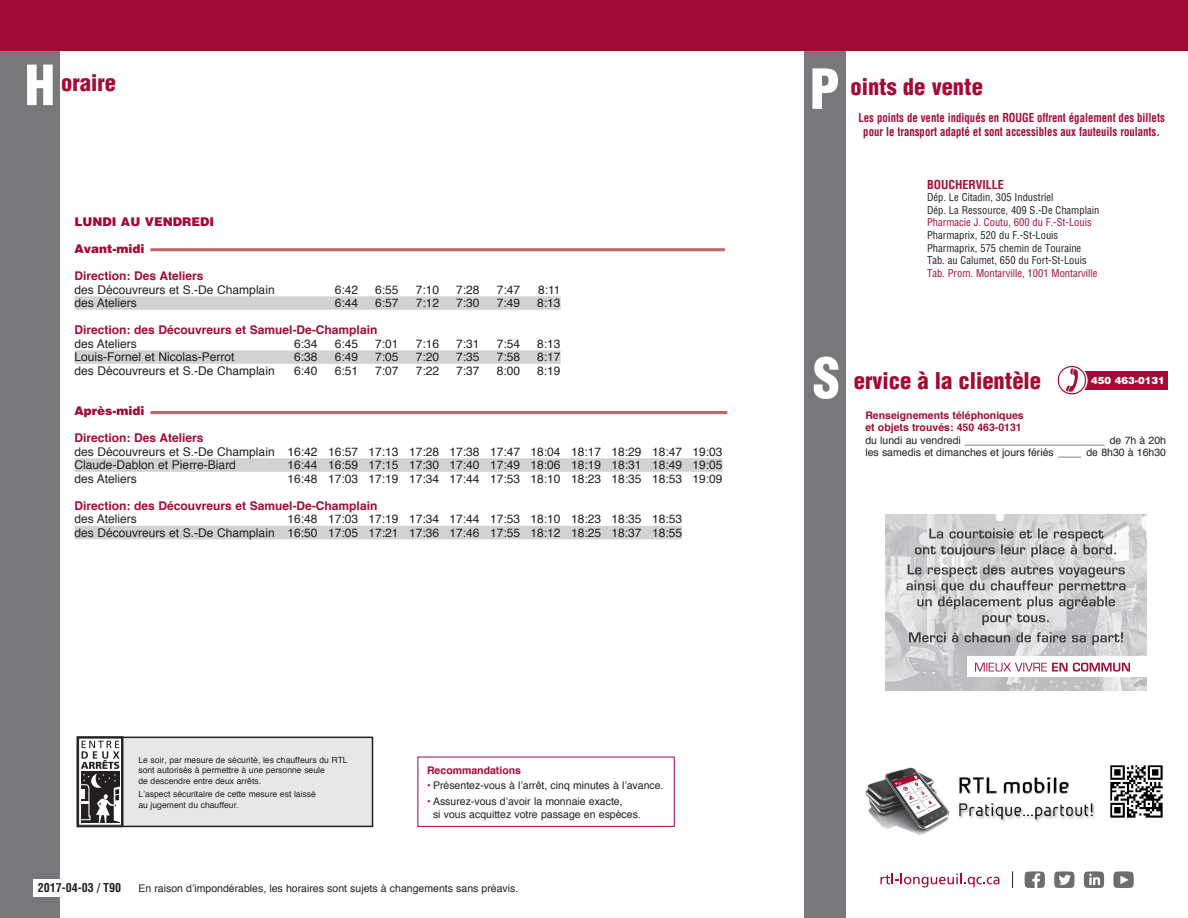
<style>
.page{position:relative;width:1188px;height:918px;background:#fff}
.page>*{position:absolute;margin:0;border:0;box-sizing:border-box;transform-origin:0 0}
.t1{font:900 condensed 54px "Helvetica LT Std";color:#fff}
.t2{font:900 condensed 22.5px "Helvetica LT Std";color:#a30a34}
.Horaire{font:12px "Helvetica";color:#231f20}
.Horaire_tramé{font:12px "Helvetica";color:#231f20}
.Direction{font:700 12px "Helvetica";color:#a30a34}
.t3{font:700 condensed 12px/14.4px "Helvetica LT Std";color:#a30a34;text-align:center;scale:.9 1}
.Jour_horaire{font:900 12px "Helvetica LT Std";color:#a30a34}
.t4{font:700 condensed 12px "Helvetica LT Std";color:#231f20}
.t5{font:700 condensed 12px "Helvetica LT Std";color:#a30a34}
.t6{font:10.5px/12.6px "Helvetica";color:#231f20}
.t7{font:condensed 10.5px "Helvetica LT Std";color:#231f20}
.t8{font:700 10.5px/12.6px "Helvetica";color:#a30a34}
.t9{font:condensed 10.5px "Helvetica LT Std";color:#a30a34}
.t10{font:900 10.05px "Helvetica LT Std";color:#fff}
.t11{font:8.55px/10.6px "Helvetica";color:#231f20}
.s1{color:#a30a34}
</style>
<div class="page">
<div style="left:0;top:51px;width:59px;height:867px;background:#76787b"></div>
<div style="left:804px;top:51px;width:42px;height:867px;background:#76787b"></div>
<div style="left:0;top:0;width:1188px;height:51px;background:#a30a34"></div>
<div style="left:75px;top:296px;width:486px;height:14px;background:#d1d2d4"></div>
<div style="left:75px;top:350px;width:486px;height:14px;background:#d1d2d4"></div>
<div style="left:75px;top:458px;width:648px;height:14px;background:#d1d2d4"></div>
<div style="left:75px;top:526px;width:607px;height:13px;background:#d1d2d4"></div>
<hr style="left:150px;top:248px;width:575px;height:3px;background:#c06264">
<hr style="left:150px;top:411px;width:577px;height:3px;background:#c06264">
<div style="left:418px;top:757px;width:256px;height:70px;border:1px solid #a30a34"></div>
<div style="left:77px;top:737px;width:296px;height:89px;background:#e6e7e9"></div>
<div style="left:77px;top:737px;width:296px;height:90px;border:2px solid #231f20"></div>
<svg style="left:80px;top:741px;width:40px;height:83px;background:#878586"></svg>
<div style="left:77px;top:736px;width:46px;height:91px;border:2px solid #231f20"></div>
<div style="left:1084px;top:371px;width:84px;height:19px;background:#a30a34"></div>
<svg style="left:1057px;top:366px;width:30px;height:29px"></svg>
<img style="left:886px;top:514px;width:260px;height:177px">
<svg style="left:909px;top:632px;width:214px;height:13px;background:#a7a8aa"></svg>
<svg style="left:906px;top:564px;width:219px;height:61px;background:#bdbebf"></svg>
<svg style="left:915px;top:528px;width:201px;height:29px;background:#b4b5b7"></svg>
<div style="left:967px;top:657px;width:179px;height:20px;background:#fff"></div>
<svg style="left:975px;top:663px;width:155px;height:9px"></svg>
<div style="left:33px;top:879px;width:97px;height:18px;background:#fff"></div>
<img style="left:865px;top:767px;width:85px;height:68px">
<svg style="left:891px;top:774px;width:52px;height:45px"></svg>
<img style="left:1110px;top:766px;width:52px;height:52px">
<img style="left:959px;top:777px;width:136px;height:45px">
<svg style="left:880px;top:873px;width:119px;height:14px"></svg>
<svg style="left:1012px;top:871px;width:1px;height:17px"></svg>
<svg style="left:1113px;top:871px;width:21px;height:17px"></svg>
<svg style="left:1054px;top:871px;width:21px;height:17px"></svg>
<svg style="left:1084px;top:871px;width:20px;height:17px"></svg>
<svg style="left:1025px;top:871px;width:20px;height:17px"></svg>
<p class="t1" style="left:25px;top:51px;width:32px">H</p>
<p class="t2" style="left:61px;top:69px;width:56px">oraire</p>
<p class="t1" style="left:810px;top:55px;width:32px">P</p>
<p class="t2" style="left:851px;top:72px;width:134px">oints de vente</p>
<p class="Jour_horaire" style="left:75px;top:214px;width:141px">LUNDI AU VENDREDI</p>
<p class="Jour_horaire" style="left:75px;top:241px;width:71px">Avant-midi</p>
<p class="Direction" style="left:75px;top:266px;width:130px">Direction: Des Ateliers</p>
<p class="Horaire" style="left:75px;top:280px;width:202px">des Découvreurs et S.-De Champlain</p>
<p class="Horaire" style="left:335px;top:280px;width:25px">6:42</p>
<p class="Horaire" style="left:375px;top:280px;width:25px">6:55</p>
<p class="Horaire" style="left:416px;top:280px;width:25px">7:10</p>
<p class="Horaire" style="left:456px;top:280px;width:25px">7:28</p>
<p class="Horaire" style="left:497px;top:280px;width:25px">7:47</p>
<p class="Horaire" style="left:538px;top:280px;width:24px">8:11</p>
<p class="Horaire_tramé" style="left:75px;top:294px;width:64px">des Ateliers</p>
<p class="Horaire_tramé" style="left:335px;top:294px;width:25px">6:44</p>
<p class="Horaire_tramé" style="left:375px;top:294px;width:25px">6:57</p>
<p class="Horaire_tramé" style="left:416px;top:294px;width:25px">7:12</p>
<p class="Horaire_tramé" style="left:456px;top:294px;width:25px">7:30</p>
<p class="Horaire_tramé" style="left:497px;top:294px;width:25px">7:49</p>
<p class="Horaire_tramé" style="left:537px;top:294px;width:25px">8:13</p>
<p class="Direction" style="left:75px;top:320px;width:304px">Direction: des Découvreurs et Samuel-De-Champlain</p>
<p class="Horaire" style="left:75px;top:334px;width:64px">des Ateliers</p>
<p class="Horaire" style="left:294px;top:334px;width:25px">6:34</p>
<p class="Horaire" style="left:335px;top:334px;width:25px">6:45</p>
<p class="Horaire" style="left:375px;top:334px;width:25px">7:01</p>
<p class="Horaire" style="left:416px;top:334px;width:25px">7:16</p>
<p class="Horaire" style="left:456px;top:334px;width:25px">7:31</p>
<p class="Horaire" style="left:497px;top:334px;width:25px">7:54</p>
<p class="Horaire" style="left:537px;top:334px;width:25px">8:13</p>
<p class="Horaire_tramé" style="left:75px;top:348px;width:162px">Louis-Fornel et Nicolas-Perrot</p>
<p class="Horaire_tramé" style="left:294px;top:348px;width:25px">6:38</p>
<p class="Horaire_tramé" style="left:335px;top:348px;width:25px">6:49</p>
<p class="Horaire_tramé" style="left:375px;top:348px;width:25px">7:05</p>
<p class="Horaire_tramé" style="left:416px;top:348px;width:25px">7:20</p>
<p class="Horaire_tramé" style="left:456px;top:348px;width:25px">7:35</p>
<p class="Horaire_tramé" style="left:497px;top:348px;width:25px">7:58</p>
<p class="Horaire_tramé" style="left:537px;top:348px;width:25px">8:17</p>
<p class="Horaire" style="left:75px;top:361px;width:202px">des Découvreurs et S.-De Champlain</p>
<p class="Horaire" style="left:294px;top:361px;width:25px">6:40</p>
<p class="Horaire" style="left:335px;top:361px;width:25px">6:51</p>
<p class="Horaire" style="left:375px;top:361px;width:25px">7:07</p>
<p class="Horaire" style="left:416px;top:361px;width:25px">7:22</p>
<p class="Horaire" style="left:456px;top:361px;width:25px">7:37</p>
<p class="Horaire" style="left:497px;top:361px;width:25px">8:00</p>
<p class="Horaire" style="left:537px;top:361px;width:25px">8:19</p>
<p class="Jour_horaire" style="left:75px;top:403px;width:71px">Après-midi</p>
<p class="Direction" style="left:75px;top:428px;width:130px">Direction: Des Ateliers</p>
<p class="Horaire" style="left:75px;top:442px;width:649px">des Découvreurs et S.-De Champlain 16:42 16:57 17:13 17:28 17:38 17:47 18:04 18:17 18:29 18:47 19:03</p>
<p class="Horaire_tramé" style="left:75px;top:456px;width:163px">Claude-Dablon et Pierre-Biard</p>
<p class="Horaire_tramé" style="left:288px;top:456px;width:437px">16:44 16:59 17:15 17:30 17:40 17:49 18:06 18:19 18:31 18:49 19:05</p>
<p class="Horaire" style="left:75px;top:469px;width:64px">des Ateliers</p>
<p class="Horaire" style="left:288px;top:469px;width:437px">16:48 17:03 17:19 17:34 17:44 17:53 18:10 18:23 18:35 18:53 19:09</p>
<p class="Direction" style="left:75px;top:496px;width:304px">Direction: des Découvreurs et Samuel-De-Champlain</p>
<p class="Horaire" style="left:75px;top:510px;width:64px">des Ateliers</p>
<p class="Horaire" style="left:288px;top:510px;width:396px">16:48 17:03 17:19 17:34 17:44 17:53 18:10 18:23 18:35 18:53</p>
<p class="Horaire_tramé" style="left:75px;top:523px;width:609px">des Découvreurs et S.-De Champlain 16:50 17:05 17:21 17:36 17:46 17:55 18:12 18:25 18:37 18:55</p>
<p class="t11" style="left:138px;top:755px;width:211px">Le soir, par mesure de sécurité, les chauffeurs du RTL sont autorisés à permettre à une personne seule<br>de descendre entre deux arrêts.</p>
<p class="t11" style="left:138px;top:789px;width:179px">L’aspect sécuritaire de cette mesure est laissé au jugement du chauffeur.</p>
<p class="t8" style="left:427px;top:764px;width:95px">Recommandations</p>
<p class="t6" style="left:427px;top:780px;width:238px"><span class="s1">•</span> Présentez-vous à l’arrêt, cinq minutes à l’avance.</p>
<p class="t6" style="left:433px;top:795px;width:209px;text-indent:-6px"><span class="s1">•</span> Assurez-vous d’avoir la monnaie exacte,<br>si vous acquittez votre passage en espèces.</p>
<p class="t4" style="left:38px;top:880px;width:85px">2017-04-03 / T90</p>
<p class="t6" style="left:138px;top:882px;width:381px">En raison d’impondérables, les horaires sont sujets à changements sans préavis.</p>
<p class="t3" style="left:859px;top:110px;width:342px">Les points de vente indiqués en ROUGE offrent également des billets pour le transport adapté et sont accessibles aux fauteuils roulants.</p>
<p class="t5" style="left:927px;top:177px;width:78px">BOUCHERVILLE</p>
<p class="t7" style="left:927px;top:191px;width:128px">Dép. Le Citadin, 305 Industriel</p>
<p class="t7" style="left:927px;top:203px;width:174px">Dép. La Ressource, 409 S.-De Champlain</p>
<p class="t9" style="left:927px;top:216px;width:166px">Pharmacie J. Coutu, 600 du F.-St-Louis</p>
<p class="t7" style="left:927px;top:229px;width:133px">Pharmaprix, 520 du F.-St-Louis</p>
<p class="t7" style="left:927px;top:241px;width:156px">Pharmaprix, 575 chemin de Touraine</p>
<p class="t7" style="left:927px;top:254px;width:161px">Tab. au Calumet, 650 du Fort-St-Louis</p>
<p class="t9" style="left:927px;top:266px;width:172px">Tab. Prom. Montarville, 1001 Montarville</p>
<p class="t1" style="left:813px;top:344px;width:28px">S</p>
<p class="t2" style="left:854px;top:366px;width:189px">ervice à la clientèle</p>
<p class="t8" style="left:865px;top:409px;width:160px">Renseignements téléphoniques et objets trouvés: 450 463-0131</p>
<p class="t6" style="left:865px;top:434px;width:302px">du lundi au vendredi ________________________ de 7h à 20h</p>
<p class="t6" style="left:865px;top:447px;width:302px">les samedis et dimanches et jours fériés ____ de 8h30 à 16h30</p>
<p class="t10" style="left:1091px;top:374px;width:75px">450 463-0131</p>
</div>
